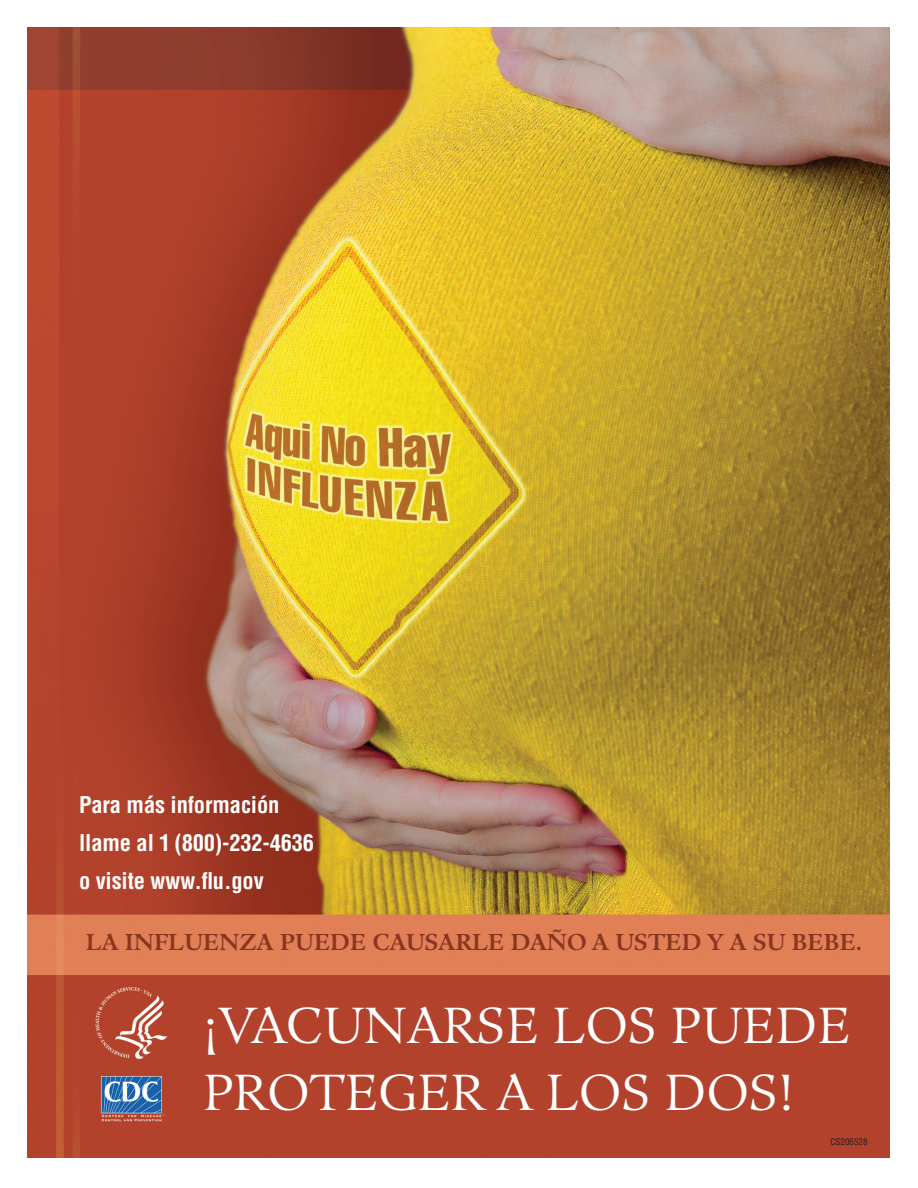
<style>
.page{position:relative;width:918px;height:1188px;background:#fff}
.page>*{position:absolute;margin:0;border:0;box-sizing:border-box;transform-origin:0 0}
.t1{font:49.5px "Guardi LT Std";color:#fff}
.t2{font:700 condensed 22.5px "Helvetica LT Std";letter-spacing:-.005em;color:#fff}
.t3{font:700 22.5px "Guardi LT Std";color:#883620}
.t4{font:condensed 9px "Helvetica LT Std";color:#231f20}
</style>
<div class="page">
<img style="left:27px;top:27px;width:863px;height:1131px">
<p class="t2" style="left:79px;top:791px;width:202px">Para más información</p>
<p class="t2" style="left:79px;top:829px;width:237px">llame al 1 (800)-232-4636</p>
<p class="t2" style="left:79px;top:866px;width:186px">o visite www.flu.gov</p>
<p class="t3" style="left:86px;top:928px;width:778px">LA INFLUENZA PUEDE CAUSARLE DAÑO A USTED Y A SU BEBE.</p>
<p class="t1" style="left:203px;top:996px;width:649px">¡VACUNARSE LOS PUEDE</p>
<p class="t1" style="left:203px;top:1062px;width:592px">PROTEGER A LOS DOS!</p>
<p class="t4" style="left:831px;top:1136px;width:39px">cs206528</p>
</div>
